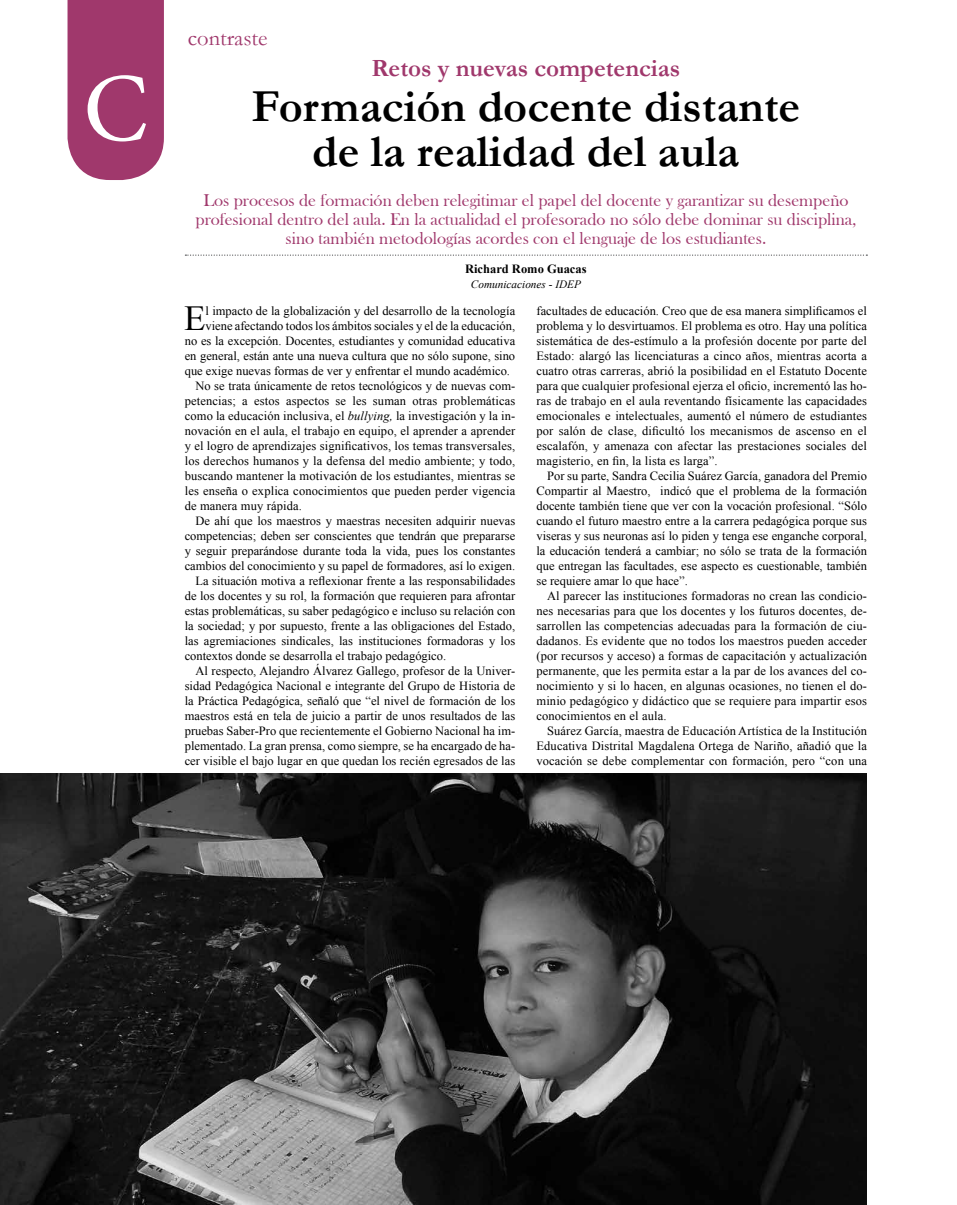
<style>
.page{position:relative;width:957px;height:1205px;background:#fff}
.page>*{position:absolute;margin:0;border:0;box-sizing:border-box;transform-origin:0 0}
.t1{font:97.5px "Minion Pro";color:#fff}
.t2{font:700 46.25px/45px "Garamond";color:#000;text-align:center}
.t3{font:35.12px "Times New Roman";color:#000}
.t4{font:700 25px "Garamond";color:#a0386c}
.t5{font:22.5px "Garamond";color:#a0386c}
.t6{font:17.5px/18.8px "Bask Old Face";color:#a0386c;text-align:center}
.t7{font:12.5px/15px "Times New Roman";color:#000;text-align:justify}
.t8{font:700 12.5px "Times New Roman";color:#000}
.t9{font:italic 11.25px "Times New Roman";color:#000}
.s1{font-style:italic}
</style>
<div class="page">
<svg style="left:185px;top:254px;width:682px;height:2px"></svg>
<img style="left:0;top:773px;width:867px;height:432px">
<div style="left:67px;top:0;width:97px;height:180px;background:#a0386c"></div>
<h1 class="t1" style="left:83px;top:44px;width:66px">C</h1>
<h3 class="t5" style="left:188px;top:23px;width:81px">contraste</h3>
<h3 class="t4" style="left:371px;top:51px;width:310px">Retos y nuevas competencias</h3>
<h2 class="t2" style="left:251px;top:84px;width:550px">Formación docente distante de la realidad del aula</h2>
<p class="t6" style="left:195px;top:192px;width:662px">Los procesos de formación deben relegitimar el papel del docente y garantizar su desempeño profesional dentro del aula. En la actualidad el profesorado no sólo debe dominar su disciplina, sino también metodologías acordes con el lenguaje de los estudiantes.</p>
<p class="t8" style="left:465px;top:259px;width:123px">Richard Romo Guacas</p>
<p class="t9" style="left:471px;top:276px;width:111px">Comunicaciones - IDEP</p>
<h3 class="t3" style="left:184px;top:293px;width:23px">E</h3>
<p class="t7" style="left:205px;top:303px;width:311px">l impacto de la globalización y del desarrollo de la tecnología</p>
<p class="t7" style="left:536px;top:303px;width:332px">facultades de educación. Creo que de esa manera simplificamos el problema y lo desvirtuamos. El problema es otro. Hay una política sistemática de des-estímulo a la profesión docente por parte del Estado: alargó las licenciaturas a cinco años, mientras acorta a cuatro otras carreras, abrió la posibilidad en el Estatuto Docente para que cualquier profesional ejerza el oficio, incrementó las ho&shy;ras de trabajo en el aula reventando físicamente las capacidades emocionales e intelectuales, aumentó el número de estudiantes por salón de clase, dificultó los mecanismos de ascenso en el escalafón, y amenaza con afectar las prestaciones sociales del magisterio, en fin, la lista es larga”.</p>
<p class="t7" style="left:536px;top:468px;width:332px;text-indent:11px">Por su parte, Sandra Cecilia Suárez García, ganadora del Premio Compartir al Maestro, indicó que el problema de la formación docente también tiene que ver con la vocación profesional. “Sólo cuando el futuro maestro entre a la carrera pedagógica porque sus viseras y sus neuronas así lo piden y tenga ese enganche corporal, la educación tenderá a cambiar; no sólo se trata de la formación que entregan las facultades, ese aspecto es cuestionable, también se requiere amar lo que hace”.</p>
<p class="t7" style="left:536px;top:588px;width:332px;text-indent:11px">Al parecer las instituciones formadoras no crean las condicio&shy;nes necesarias para que los docentes y los futuros docentes, de&shy;sarrollen las competencias adecuadas para la formación de ciu&shy;dadanos. Es evidente que no todos los maestros pueden acceder (por recursos y acceso) a formas de capacitación y actualización permanente, que les permita estar a la par de los avances del co&shy;nocimiento y si lo hacen, en algunas ocasiones, no tienen el do&shy;minio pedagógico y didáctico que se requiere para impartir esos conocimientos en el aula.</p>
<p class="t7" style="left:536px;top:723px;width:332px;text-indent:11px">Suárez García, maestra de Educación Artística de la Institución Educativa Distrital Magdalena Ortega de Nariño, añadió que la vocación se debe complementar con formación, pero “con una</p>
<p class="t7" style="left:205px;top:318px;width:311px">viene afectando todos los ámbitos sociales y el de la educación,</p>
<p class="t7" style="left:185px;top:333px;width:332px">no es la excepción. Docentes, estudiantes y comunidad educativa</p>
<p class="t7" style="left:185px;top:348px;width:332px">en general, están ante una nueva cultura que no sólo supone, sino</p>
<p class="t7" style="left:185px;top:363px;width:327px">que exige nuevas formas de ver y enfrentar el mundo académico.</p>
<p class="t7" style="left:195px;top:378px;width:321px">No se trata únicamente de retos tecnológicos y de nuevas com-</p>
<p class="t7" style="left:185px;top:393px;width:332px">petencias; a estos aspectos se les suman otras problemáticas</p>
<p class="t7" style="left:185px;top:408px;width:332px">como la educación inclusiva, el <span class="s1">bullying,</span> la investigación y la in-</p>
<p class="t7" style="left:185px;top:423px;width:332px">novación en el aula, el trabajo en equipo, el aprender a aprender</p>
<p class="t7" style="left:185px;top:438px;width:332px">y el logro de aprendizajes significativos, los temas transversales,</p>
<p class="t7" style="left:185px;top:453px;width:332px">los derechos humanos y la defensa del medio ambiente; y todo,</p>
<p class="t7" style="left:185px;top:468px;width:332px">buscando mantener la motivación de los estudiantes, mientras se</p>
<p class="t7" style="left:185px;top:483px;width:332px">les enseña o explica conocimientos que pueden perder vigencia</p>
<p class="t7" style="left:185px;top:498px;width:119px">de manera muy rápida.</p>
<p class="t7" style="left:195px;top:513px;width:321px">De ahí que los maestros y maestras necesiten adquirir nuevas</p>
<p class="t7" style="left:185px;top:528px;width:332px">competencias; deben ser conscientes que tendrán que prepararse</p>
<p class="t7" style="left:185px;top:543px;width:332px">y seguir preparándose durante toda la vida, pues los constantes</p>
<p class="t7" style="left:185px;top:558px;width:332px">cambios del conocimiento y su papel de formadores, así lo exigen.</p>
<p class="t7" style="left:195px;top:573px;width:321px">La situación motiva a reflexionar frente a las responsabilidades</p>
<p class="t7" style="left:185px;top:588px;width:332px">de los docentes y su rol, la formación que requieren para afrontar</p>
<p class="t7" style="left:185px;top:603px;width:332px">estas problemáticas, su saber pedagógico e incluso su relación con</p>
<p class="t7" style="left:185px;top:618px;width:332px">la sociedad; y por supuesto, frente a las obligaciones del Estado,</p>
<p class="t7" style="left:185px;top:633px;width:332px">las agremiaciones sindicales, las instituciones formadoras y los</p>
<p class="t7" style="left:185px;top:648px;width:263px">contextos donde se desarrolla el trabajo pedagógico.</p>
<p class="t7" style="left:195px;top:663px;width:321px">Al respecto, Alejandro Álvarez Gallego, profesor de la Univer-</p>
<p class="t7" style="left:185px;top:678px;width:332px">sidad Pedagógica Nacional e integrante del Grupo de Historia de</p>
<p class="t7" style="left:185px;top:693px;width:332px">la Práctica Pedagógica, señaló que “el nivel de formación de los</p>
<p class="t7" style="left:185px;top:708px;width:332px">maestros está en tela de juicio a partir de unos resultados de las</p>
<p class="t7" style="left:185px;top:723px;width:332px">pruebas Saber-Pro que recientemente el Gobierno Nacional ha im-</p>
<p class="t7" style="left:185px;top:738px;width:332px">plementado. La gran prensa, como siempre, se ha encargado de ha-</p>
<p class="t7" style="left:185px;top:753px;width:332px">cer visible el bajo lugar en que quedan los recién egresados de las</p>
</div>
